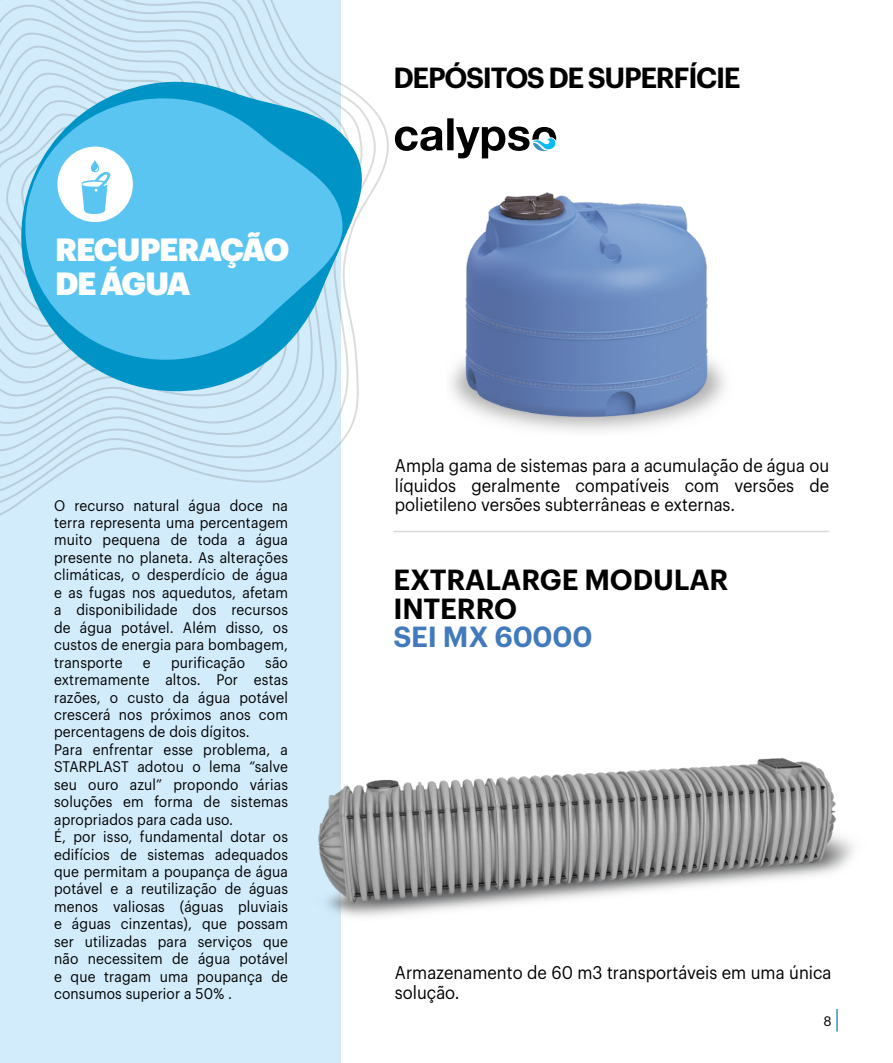
<style>
.page{position:relative;width:893px;height:1063px;background:#fff}
.page>*{position:absolute;margin:0;border:0;box-sizing:border-box;transform-origin:0 0}
.t1{font:900 31.5px/34.5px "Graphik";letter-spacing:-.035em;color:#fff}
.t2{font:600 28.5px/28.5px "Graphik";letter-spacing:-.015em;color:#000}
.t3{font:600 28.5px "Graphik";letter-spacing:-.045em;color:#000}
.t4{font:600 28.5px "Graphik";letter-spacing:-.005em;color:#417abd}
.t5{font:18px/19.5px "Graphik";color:#000;text-align:justify;scale:.92 1}
.t6{font:15px/17.4px "Graphik";letter-spacing:.01em;color:#000;text-align:justify;scale:.92 1}
.t7{font:13.5px "Graphik";color:#000}
</style>
<div class="page">
<hr style="left:836px;top:1009px;width:2px;height:23px;background:#3891bc">
<hr style="left:393px;top:531px;width:436px;height:1px;background:#dadada">
<svg style="left:395px;top:118px;width:162px;height:40px"></svg>
<img style="left:450px;top:192px;width:275px;height:239px">
<div style="left:0;top:0;width:340px;height:1063px;background:#d2ecfc"></div>
<svg style="left:0;top:0;width:394px;height:543px"></svg>
<svg style="left:6px;top:67px;width:367px;height:334px"></svg>
<svg style="left:6px;top:81px;width:340px;height:286px;fill:#5bc5f2"></svg>
<svg style="left:0;top:111px;width:169px;height:177px"></svg>
<img style="left:318px;top:749px;width:536px;height:172px">
<h1 class="t1" style="left:55px;top:229px;width:236px">RECUPERAÇÃO<br>DE ÁGUA</h1>
<p class="t6" style="left:54px;top:495px;width:256px">O recurso natural água doce na terra representa uma percentagem muito pequena de toda a água presente no planeta. As alterações climáticas, o desperdício de água e as fugas nos aquedutos, afetam a disponibilidade dos recursos de água potável. Além disso, os custos de energia para bombagem, transporte</p>
<p class="t6" style="left:143px;top:652px;width:10px">e</p>
<p class="t6" style="left:171px;top:652px;width:82px">purificação</p>
<p class="t6" style="left:54px;top:652px;width:256px;text-align:left;text-indent:211px">são extremamente altos. Por estas razões, o custo da água potável crescerá nos próximos anos com percentagens de dois dígitos.<br>Para enfrentar esse problema, a<br>STARPLAST adotou o lema “salve seu ouro azul” propondo várias soluções em forma de sistemas apropriados para cada uso.<br>É, por isso, fundamental dotar os edifícios de sistemas adequados que permitam a poupança de água potável e a reutilização de águas menos valiosas (águas pluviais e águas cinzentas), que possam ser utilizadas para serviços que não necessitem de água potável e que tragam uma poupança de consumos superior a 50% .</p>
<h2 class="t3" style="left:393px;top:56px;width:349px">DEPÓSITOS DE SUPERFÍCIE</h2>
<p class="t5" style="left:395px;top:454px;width:474px">Ampla gama de sistemas para a acumulação de água ou líquidos geralmente compatíveis com versões de polietileno versões subterrâneas e externas.</p>
<h2 class="t2" style="left:393px;top:563px;width:337px">EXTRALARGE MODULAR<br>INTERRO</h2>
<h2 class="t4" style="left:393px;top:615px;width:201px">SEI MX 60000</h2>
<p class="t5" style="left:395px;top:961px;width:476px">Armazenamento de 60 m3 transportáveis em uma única solução.</p>
<p class="t7" style="left:823px;top:1011px;width:10px">8</p>
</div>
